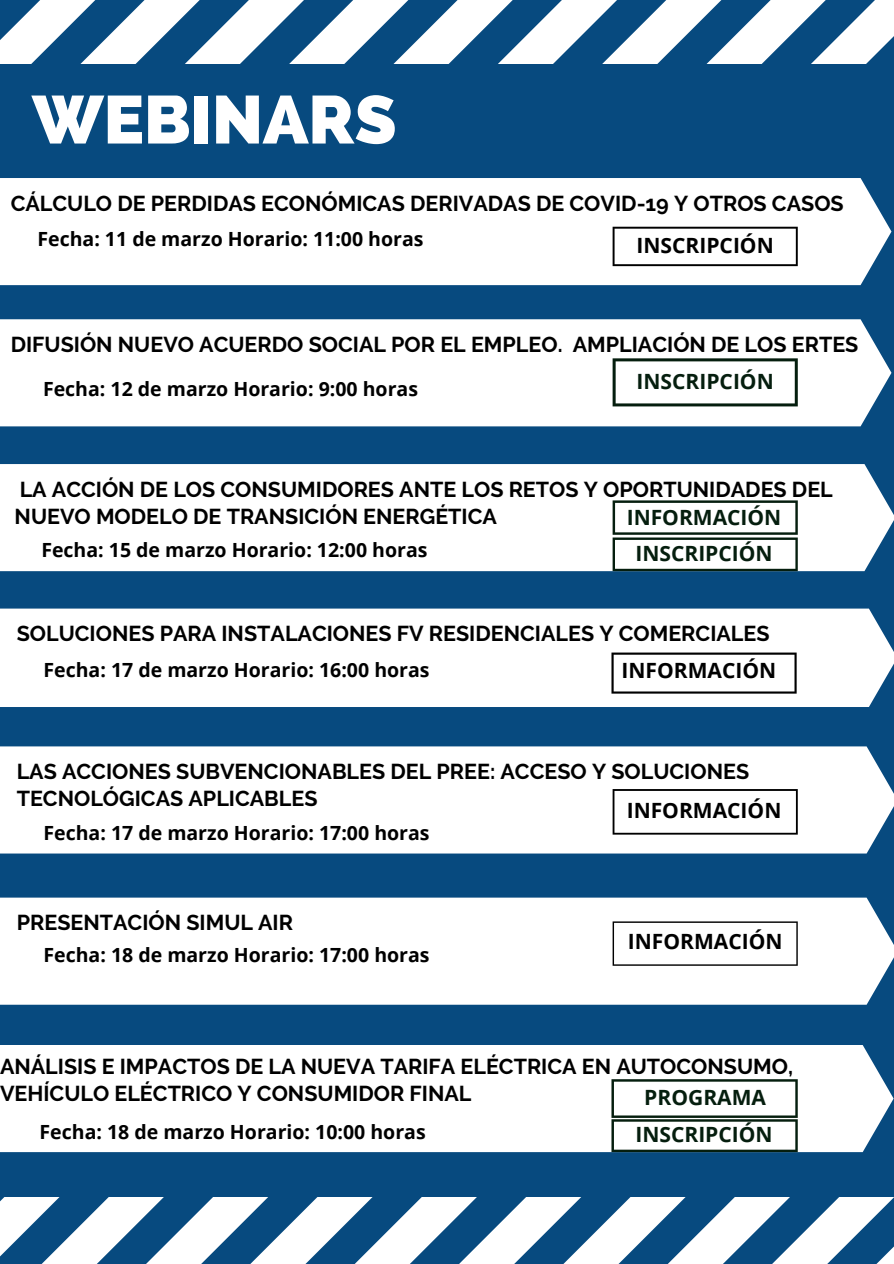
<style>
.page{position:relative;width:894px;height:1264px;background:#fff}
.page>*{position:absolute;margin:0;border:0;box-sizing:border-box;transform-origin:0 0}
.t1{font:800 67.5px "Raleway";color:#fff}
.t2{font:700 21.45px/26.8px "Raleway";color:#000}
.t3{font:700 21px "Open Sans";color:#051e0e}
.t4{font:700 21px "Open Sans";color:#000}
.t5{font:700 19.5px "Open Sans";color:#000}
</style>
<div class="page">
<div style="left:0;top:0;width:893px;height:1263px;background:#074a7f"></div>
<svg style="left:0;top:0;width:893px;height:63px"></svg>
<div style="left:0;top:178px;width:891px;height:107px;background:#fff"></div>
<svg style="left:612px;top:227px;width:185px;height:39px;background:#e4e4e4"></svg>
<div style="left:0;top:319px;width:891px;height:107px;background:#fff"></div>
<div style="left:0;top:464px;width:893px;height:107px;background:#fff"></div>
<div style="left:0;top:608px;width:893px;height:99px;background:#fff"></div>
<svg style="left:612px;top:358px;width:185px;height:48px;background:#dbdfdc"></svg>
<svg style="left:612px;top:500px;width:185px;height:71px;background:#d8dcda"></svg>
<svg style="left:611px;top:652px;width:185px;height:41px;background:#e3e3e3"></svg>
<div style="left:0;top:746px;width:893px;height:107px;background:#fff"></div>
<div style="left:0;top:897px;width:893px;height:107px;background:#fff"></div>
<svg style="left:612px;top:789px;width:185px;height:45px;background:#e9e9e9"></svg>
<svg style="left:612px;top:921px;width:185px;height:44px;background:#f0f0f0"></svg>
<div style="left:0;top:1045px;width:893px;height:107px;background:#fff"></div>
<svg style="left:611px;top:1079px;width:186px;height:73px;background:#dcdfdd"></svg>
<svg style="left:0;top:1197px;width:893px;height:66px"></svg>
<h1 class="t1" style="left:32px;top:80px;width:366px">WEBINARS</h1>
<p class="t2" style="left:11px;top:190px;width:834px">CÁLCULO DE PERDIDAS ECONÓMICAS DERIVADAS DE COVID-19 Y OTROS CASOS</p>
<p class="t5" style="left:37px;top:225px;width:387px">Fecha: 11 de marzo Horario: 11:00 horas</p>
<p class="t4" style="left:636px;top:231px;width:139px">INSCRIPCIÓN</p>
<p class="t2" style="left:11px;top:331px;width:849px">DIFUSIÓN NUEVO ACUERDO SOCIAL POR EL EMPLEO. AMPLIACIÓN DE LOS ERTES</p>
<p class="t5" style="left:43px;top:375px;width:376px">Fecha: 12 de marzo Horario: 9:00 horas</p>
<p class="t3" style="left:636px;top:367px;width:139px">INSCRIPCIÓN</p>
<p class="t2" style="left:15px;top:475px;width:819px">LA ACCIÓN DE LOS CONSUMIDORES ANTE LOS RETOS Y OPORTUNIDADES DEL<br>NUEVO MODELO DE TRANSICIÓN ENERGÉTICA</p>
<p class="t5" style="left:41px;top:536px;width:387px">Fecha: 15 de marzo Horario: 12:00 horas</p>
<p class="t3" style="left:626px;top:502px;width:156px">INFORMACIÓN</p>
<p class="t3" style="left:635px;top:539px;width:139px">INSCRIPCIÓN</p>
<p class="t2" style="left:17px;top:620px;width:754px">SOLUCIONES PARA INSTALACIONES FV RESIDENCIALES Y COMERCIALES</p>
<p class="t5" style="left:43px;top:656px;width:387px">Fecha: 17 de marzo Horario: 16:00 horas</p>
<p class="t4" style="left:621px;top:655px;width:156px">INFORMACIÓN</p>
<p class="t2" style="left:17px;top:758px;width:733px">LAS ACCIONES SUBVENCIONABLES DEL PREE: ACCESO Y SOLUCIONES<br>TECNOLÓGICAS APLICABLES</p>
<p class="t5" style="left:43px;top:819px;width:387px">Fecha: 17 de marzo Horario: 17:00 horas</p>
<p class="t4" style="left:626px;top:796px;width:156px">INFORMACIÓN</p>
<p class="t2" style="left:17px;top:909px;width:278px">PRESENTACIÓN SIMUL AIR</p>
<p class="t5" style="left:43px;top:941px;width:387px">Fecha: 18 de marzo Horario: 17:00 horas</p>
<p class="t4" style="left:627px;top:926px;width:156px">INFORMACIÓN</p>
<p class="t2" style="left:0;top:1053px;width:794px">ANÁLISIS E IMPACTOS DE LA NUEVA TARIFA ELÉCTRICA EN AUTOCONSUMO,<br>VEHÍCULO ELÉCTRICO Y CONSUMIDOR FINAL</p>
<p class="t5" style="left:40px;top:1117px;width:387px">Fecha: 18 de marzo Horario: 10:00 horas</p>
<p class="t3" style="left:635px;top:1119px;width:139px">INSCRIPCIÓN</p>
<p class="t3" style="left:644px;top:1082px;width:123px">PROGRAMA</p>
</div>
